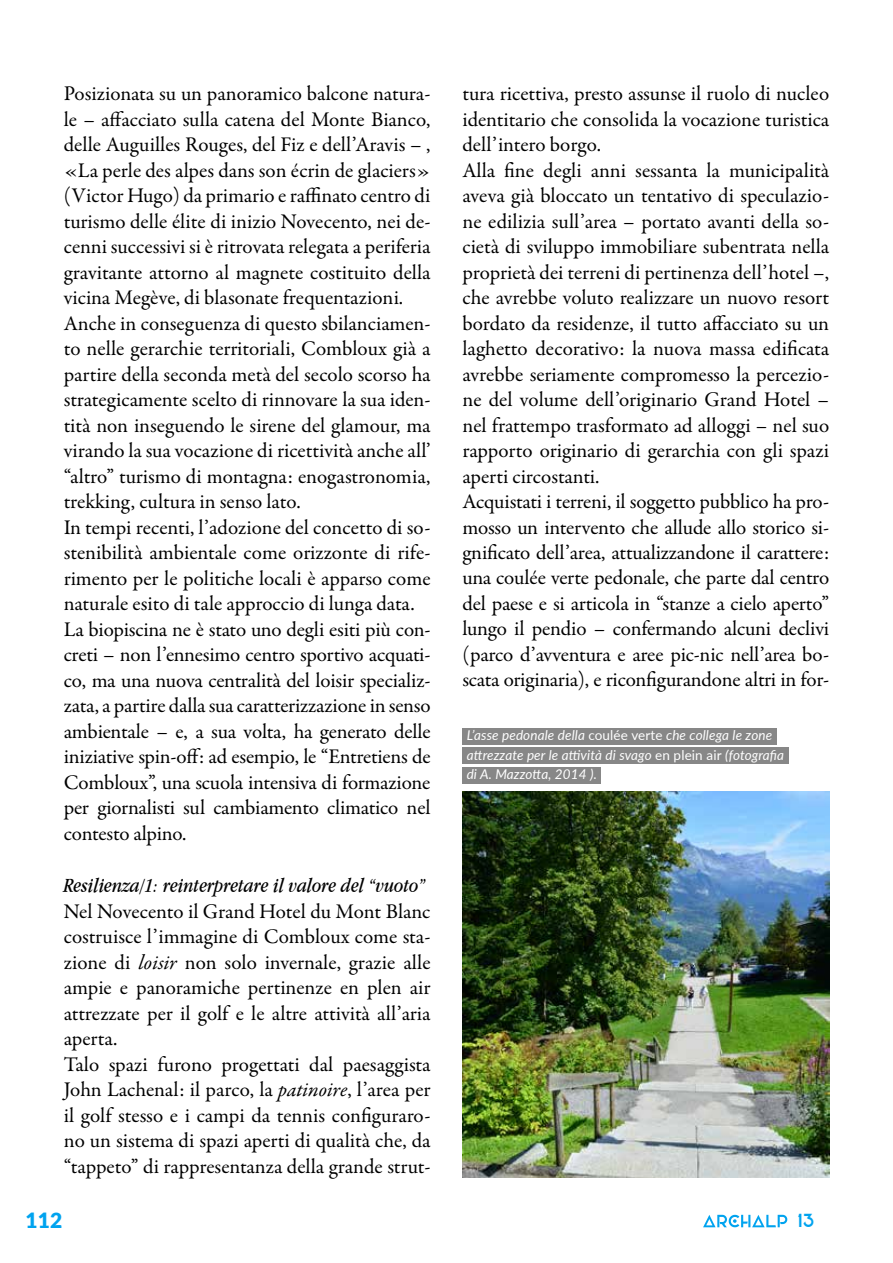
<style>
.page{position:relative;width:893px;height:1263px;background:#fff}
.page>*{position:absolute;margin:0;border:0;box-sizing:border-box;transform-origin:0 0}
.t1{font:21px/25.5px "Garamond Premr Pro";letter-spacing:-.005em;color:#000}
.t2{font:italic 21px "Apple Garamond";color:#000}
.t3{font:900 21px "Lato";color:#00a3ef}
.t4{font:18px "Elianto";color:#00a3ef}
.t5{font:italic 13.5px/19.5px "Lato";letter-spacing:.01em;color:#fff}
.s1{font-style:italic}
.s2{font-style:normal}
</style>
<div class="page">
<svg style="left:703px;top:1215px;width:84px;height:12px"></svg>
<img style="left:462px;top:792px;width:367px;height:386px">
<div style="left:462px;top:728px;width:314px;height:16px;background:#878787"></div>
<div style="left:462px;top:748px;width:326px;height:16px;background:#878787"></div>
<div style="left:462px;top:767px;width:139px;height:16px;background:#878787"></div>
<p class="t1" style="left:64px;top:81px;width:368px">Posizionata su un panoramico balcone natura&shy;le – affacciato sulla catena del Monte Bianco, delle Auguilles Rouges, del Fiz e dell’Aravis – , «La perle des alpes dans son écrin de glaciers» (Victor Hugo) da primario e raffinato centro di turismo delle élite di inizio Novecento, nei de&shy;cenni successivi si è ritrovata relegata a periferia gravitante attorno al magnete costituito della vicina Megève, di blasonate frequentazioni.<br>Anche in conseguenza di questo sbilanciamen&shy;to nelle gerarchie territoriali, Combloux già a partire della seconda metà del secolo scorso ha strategicamente scelto di rinnovare la sua iden&shy;tità non inseguendo le sirene del glamour, ma virando la sua vocazione di ricettività anche all’ “altro” turismo di montagna: enogastronomia, trekking, cultura in senso lato.<br>In tempi recenti, l’adozione del concetto di so&shy;stenibilità ambientale come orizzonte di rife&shy;rimento per le politiche locali è apparso come naturale esito di tale approccio di lunga data.<br>La biopiscina ne è stato uno degli esiti più con&shy;creti – non l’ennesimo centro sportivo acquati&shy;co, ma una nuova centralità del loisir specializ&shy;zata, a partire dalla sua caratterizzazione in senso ambientale – e, a sua volta, ha generato delle iniziative spin-off: ad esempio, le “Entretiens de Combloux”, una scuola intensiva di formazione per giornalisti sul cambiamento climatico nel contesto alpino.</p>
<p class="t2" style="left:64px;top:873px;width:363px">Resilienza/1: reinterpretare il valore del “vuoto”</p>
<p class="t1" style="left:64px;top:899px;width:368px">Nel Novecento il Grand Hotel du Mont Blanc costruisce l’immagine di Combloux come sta&shy;zione di <span class="s1">loisir</span> non solo invernale, grazie alle ampie e panoramiche pertinenze en plen air attrezzate per il golf e le altre attività all’aria aperta.<br>Talo spazi furono progettati dal paesaggista John Lachenal: il parco, la <span class="s1">patinoire</span>, l’area per il golf stesso e i campi da tennis configuraro&shy;no un sistema di spazi aperti di qualità che, da “tappeto” di rappresentanza della grande strut-</p>
<p class="t1" style="left:462px;top:81px;width:368px">tura ricettiva, presto assunse il ruolo di nucleo identitario che consolida la vocazione turistica dell’intero borgo.<br>Alla fine degli anni sessanta la municipalità aveva già bloccato un tentativo di speculazio&shy;ne edilizia sull’area – portato avanti della so&shy;cietà di sviluppo immobiliare subentrata nella proprietà dei terreni di pertinenza dell’hotel –, che avrebbe voluto realizzare un nuovo resort bordato da residenze, il tutto affacciato su un laghetto decorativo: la nuova massa edificata avrebbe seriamente compromesso la percezio&shy;ne del volume dell’originario Grand Hotel – nel frattempo trasformato ad alloggi – nel suo rapporto originario di gerarchia con gli spazi aperti circostanti.<br>Acquistati i terreni, il soggetto pubblico ha pro&shy;mosso un intervento che allude allo storico si&shy;gnificato dell’area, attualizzandone il carattere: una coulée verte pedonale, che parte dal centro del paese e si articola in “stanze a cielo aperto” lungo il pendio – confermando alcuni declivi (parco d’avventura e aree pic-nic nell’area bo&shy;scata originaria), e riconfigurandone altri in for-</p>
<p class="t5" style="left:467px;top:725px;width:319px">L’asse pedonale della <span class="s2">coulée verte</span> che collega le zone attrezzate per le attività di svago <span class="s2">en plein air</span> (fotografia di A. Mazzotta, 2014 ).</p>
<p class="t3" style="left:26px;top:1204px;width:38px">112</p>
<p class="t4" style="left:798px;top:1210px;width:18px">13</p>
</div>
